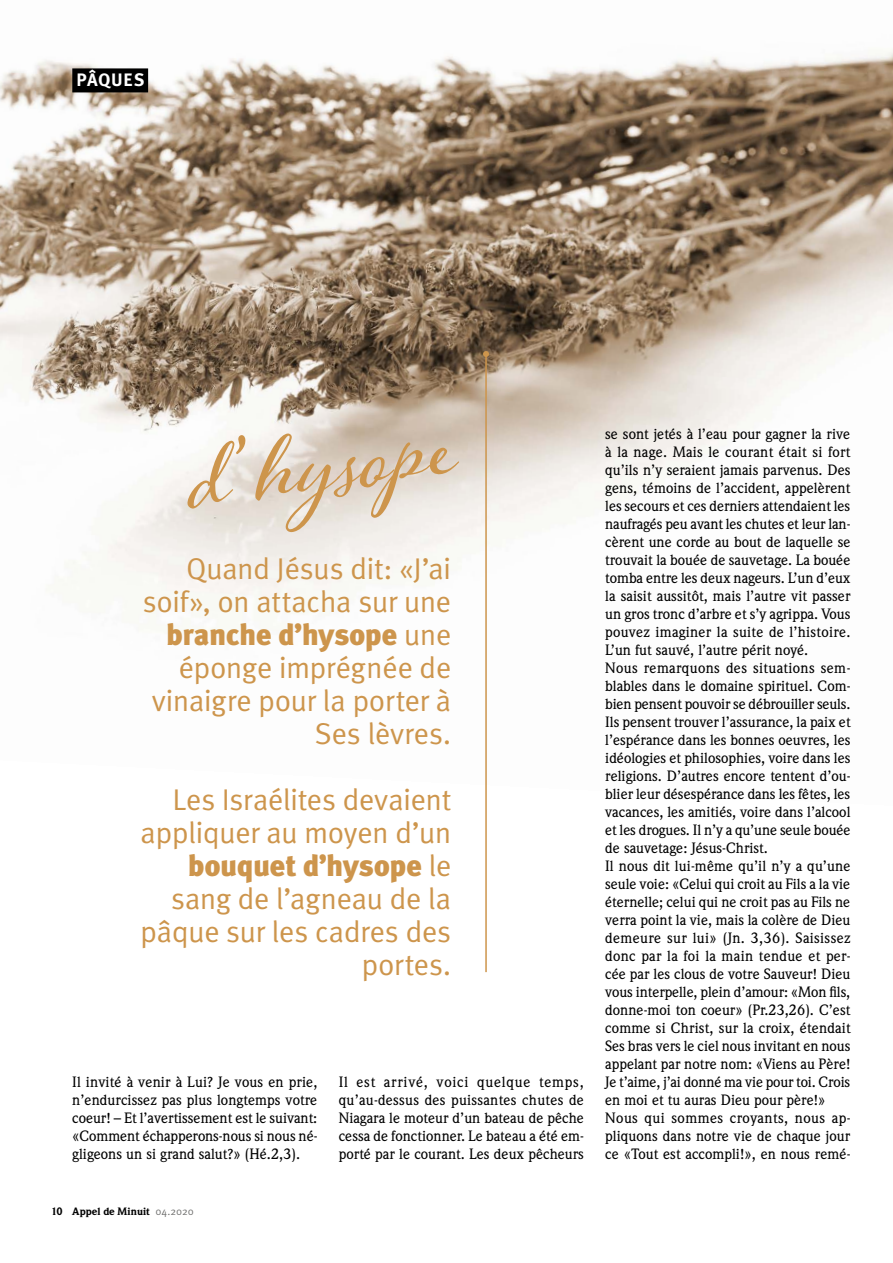
<style>
.page{position:relative;width:893px;height:1263px;background:#fff}
.page>*{position:absolute;margin:0;border:0;box-sizing:border-box;transform-origin:0 0}
.t1{font:700 120px "Adorn S Pomander";color:#cd954c}
.t2{font:30px/33px "Meta OT Norm";letter-spacing:-.02em;color:#cd954c;text-align:right}
.t3{font:900 30px "Meta OT";letter-spacing:-.02em;color:#cd954c}
.t4{font:700 18px "Meta OT";letter-spacing:.035em;color:#fff}
.t5{font:500 14.7px/18px "Weidemann";color:#000;text-align:justify}
.t6{font:900 10.5px "Weidemann";letter-spacing:-.005em;color:#000}
.s1{font-family:"Meta OT Norm";font-weight:400}
.s2{font-family:"Meta OT Norm";font-weight:400;color:#6f6f6e}
</style>
<div class="page">
<img style="left:0;top:49px;width:893px;height:584px">
<div style="left:72px;top:68px;width:76px;height:24px;background:#000"></div>
<hr style="left:485px;top:354px;width:2px;height:618px;background:#cd954c">
<svg style="left:483px;top:351px;width:6px;height:6px"></svg>
<p class="t4" style="left:77px;top:68px;width:69px">PÂQUES</p>
<h1 class="t1" style="left:177px;top:393px;width:271px;rotate:-7deg">d’hysope</h1>
<h2 class="t2" style="left:142px;top:552px;width:310px">Quand Jésus dit: «J’ai soif», on attacha sur une</h2>
<h2 class="t3" style="left:166px;top:616px;width:287px">branche d’hysope <span class="s1">une</span></h2>
<h2 class="t2" style="left:152px;top:651px;width:301px">éponge imprégnée de vinaigre pour la porter à<br>Ses lèvres.</h2>
<h2 class="t2" style="left:140px;top:783px;width:313px">Les Israélites devaient appliquer au moyen d’un</h2>
<h2 class="t3" style="left:188px;top:847px;width:265px">bouquet d’hysope <span class="s1">le</span></h2>
<h2 class="t2" style="left:140px;top:882px;width:313px">sang de l’agneau de la pâque sur les cadres des portes.</h2>
<p class="t5" style="left:72px;top:1073px;width:247px">Il invité à venir à Lui? Je vous en prie, n’endurcissez pas plus longtemps votre coeur! – Et l’avertissement est le suivant: «Comment échapperons-nous si nous né&shy;gligeons un si grand salut?» (Hé.2,3).</p>
<p class="t5" style="left:339px;top:1073px;width:247px">Il est arrivé, voici quelque temps, qu’au-dessus des puissantes chutes de Niagara le moteur d’un bateau de pêche cessa de fonctionner. Le bateau a été em&shy;porté par le courant. Les deux pêcheurs</p>
<p class="t6" style="left:51px;top:1204px;width:144px">10 Appel de Minuit <span class="s2">04.2020</span></p>
<p class="t5" style="left:605px;top:425px;width:247px;text-align:left">se sont jetés à l’eau pour gagner la rive à la nage. Mais le courant était si fort qu’ils n’y seraient jamais parvenus. Des gens, témoins de l’accident, appelèrent les secours et ces derniers attendaient les naufragés peu avant les chutes et leur lan&shy;cèrent une corde au bout de laquelle se trouvait la bouée de sauvetage. La bouée tomba entre les deux nageurs. L’un d’eux la saisit aussitôt, mais l’autre vit passer un gros tronc d’arbre et s’y agrippa. Vous pouvez imaginer la suite de l’histoire.<br>L’un fut sauvé, l’autre périt noyé.<br>Nous remarquons des situations sem&shy;blables dans le domaine spirituel. Com&shy;bien pensent pouvoir se débrouiller seuls.<br>Ils pensent trouver l’assurance, la paix et l’espérance dans les bonnes oeuvres, les idéologies et philosophies, voire dans les religions. D’autres encore tentent d’ou&shy;blier leur désespérance dans les fêtes, les vacances, les amitiés, voire dans l’alcool et les drogues. Il n’y a qu’une seule bouée de sauvetage: Jésus-Christ.<br>Il nous dit lui-même qu’il n’y a qu’une seule voie: «Celui qui croit au Fils a la vie éternelle; celui qui ne croit pas au Fils ne verra point la vie, mais la colère de Dieu demeure sur lui» (Jn. 3,36). Saisissez donc par la foi la main tendue et per&shy;cée par les clous de votre Sauveur! Dieu vous interpelle, plein d’amour: «Mon fils, donne-moi ton coeur» (Pr.23,26). C’est comme si Christ, sur la croix, étendait Ses bras vers le ciel nous invitant en nous appelant par notre nom: «Viens au Père!<br>Je t’aime, j’ai donné ma vie pour toi. Crois en moi et tu auras Dieu pour père!» Nous qui sommes croyants, nous ap&shy;pliquons dans notre vie de chaque jour ce «Tout est accompli!», en nous remé-</p>
</div>
